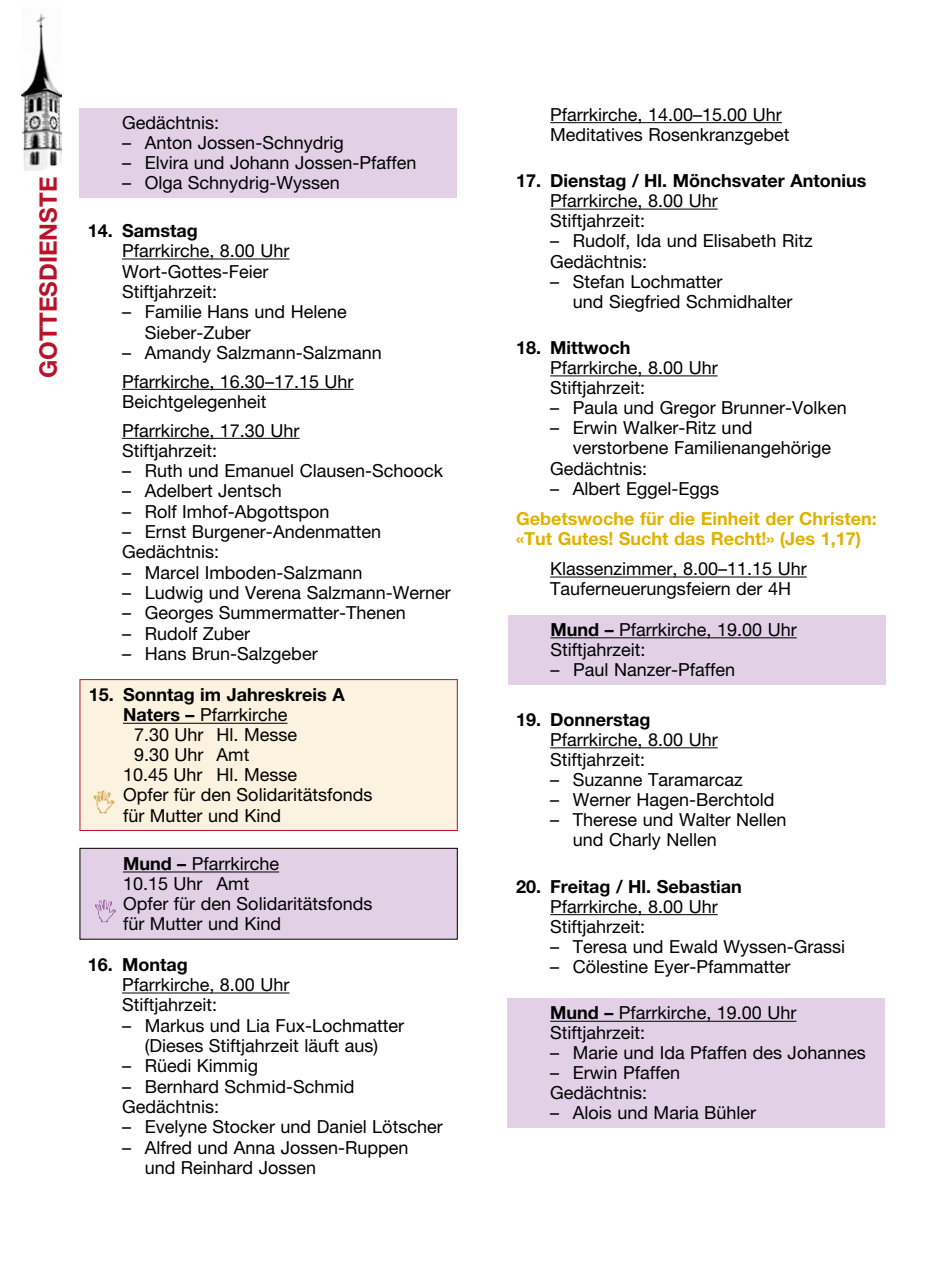
<style>
.page{position:relative;width:942px;height:1276px;background:#fff}
.page>*{position:absolute;margin:0;border:0;box-sizing:border-box;transform-origin:0 0}
.t1{font:700 24px "Helvetica Neue LT Pro";color:#b7142b}
.t2{font:18px/20px "Helvetica Neue LT Pro";color:#000}
.t3{font:700 18px "Helvetica Neue LT Pro";color:#000}
.t4{font:700 18px/20px "Helvetica Neue LT Pro";color:#e0b100}
.s1{font-weight:700}
</style>
<div class="page">
<img style="left:22px;top:13px;width:40px;height:157px">
<hr style="left:122px;top:258px;width:167px;height:1px;background:#000">
<hr style="left:122px;top:389px;width:231px;height:1px;background:#000">
<hr style="left:122px;top:438px;width:177px;height:1px;background:#000">
<hr style="left:122px;top:992px;width:167px;height:1px;background:#000">
<hr style="left:550px;top:122px;width:231px;height:1px;background:#000">
<hr style="left:550px;top:209px;width:167px;height:1px;background:#000">
<hr style="left:550px;top:375px;width:167px;height:1px;background:#000">
<hr style="left:550px;top:576px;width:256px;height:1px;background:#000">
<hr style="left:550px;top:747px;width:167px;height:1px;background:#000">
<hr style="left:550px;top:914px;width:167px;height:1px;background:#000">
<div style="left:80px;top:679px;width:377px;height:151px;background:#fbf2df"></div>
<hr style="left:123px;top:723px;width:164px;height:1px;background:#000">
<div style="left:79px;top:679px;width:378px;height:152px;border:1px solid #b7142b"></div>
<img style="left:93px;top:790px;width:22px;height:24px">
<div style="left:507px;top:614px;width:377px;height:70px;background:#e2d0e7"></div>
<hr style="left:550px;top:637px;width:246px;height:1px;background:#000">
<div style="left:79px;top:108px;width:377px;height:90px;background:#e2d0e7"></div>
<div style="left:507px;top:998px;width:377px;height:130px;background:#e2d0e7"></div>
<hr style="left:550px;top:1020px;width:246px;height:1px;background:#000">
<div style="left:80px;top:848px;width:377px;height:91px;background:#e2d0e7"></div>
<hr style="left:123px;top:871px;width:156px;height:1px;background:#000">
<div style="left:79px;top:848px;width:378px;height:91px;border:1px solid #000"></div>
<img style="left:95px;top:899px;width:21px;height:24px">
<h1 class="t1" style="left:39px;top:378px;width:203px;rotate:-90deg">GOTTESDIENSTE</h1>
<p class="t2" style="left:122px;top:113px;width:99px">Gedächtnis:</p>
<p class="t2" style="left:122px;top:133px;width:223px">– Anton Jossen-Schnydrig</p>
<p class="t2" style="left:122px;top:153px;width:296px">– Elvira und Johann Jossen-Pfaffen</p>
<p class="t2" style="left:122px;top:173px;width:219px">– Olga Schnydrig-Wyssen</p>
<p class="t3" style="left:88px;top:224px;width:111px">14. Samstag</p>
<p class="t2" style="left:122px;top:241px;width:169px">Pfarrkirche, 8.00 Uhr<br>Wort-Gottes-Feier<br>Stiftjahrzeit:</p>
<p class="t2" style="left:145px;top:302px;width:203px;text-indent:-23px">– Familie Hans und Helene<br>Sieber-Zuber</p>
<p class="t2" style="left:122px;top:338px;width:261px;line-height:28.6px">– Amandy Salzmann-Salzmann<br>Pfarrkirche, 16.30–17.15 Uhr</p>
<p class="t2" style="left:122px;top:387px;width:179px;line-height:28.6px">Beichtgelegenheit<br>Pfarrkirche, 17.30 Uhr</p>
<p class="t2" style="left:122px;top:441px;width:96px">Stiftjahrzeit:</p>
<p class="t2" style="left:122px;top:461px;width:322px">– Ruth und Emanuel Clausen-Schoock</p>
<p class="t2" style="left:122px;top:481px;width:161px">– Adelbert Jentsch</p>
<p class="t2" style="left:122px;top:501px;width:209px">– Rolf Imhof-Abgottspon</p>
<p class="t2" style="left:122px;top:522px;width:260px">– Ernst Burgener-Andenmatten<br>Gedächtnis:</p>
<p class="t2" style="left:122px;top:562px;width:242px">– Marcel Imboden-Salzmann</p>
<p class="t2" style="left:122px;top:583px;width:330px">– Ludwig und Verena Salzmann-Werner</p>
<p class="t2" style="left:122px;top:603px;width:285px">– Georges Summermatter-Thenen</p>
<p class="t2" style="left:122px;top:623px;width:130px">– Rudolf Zuber</p>
<p class="t2" style="left:122px;top:644px;width:197px">– Hans Brun-Salzgeber</p>
<p class="t3" style="left:89px;top:688px;width:257px">15. Sonntag im Jahreskreis A</p>
<p class="t2" style="left:123px;top:705px;width:166px"><span class="s1">Naters –</span> Pfarrkirche</p>
<p class="t2" style="left:134px;top:725px;width:165px">7.30 Uhr Hl. Messe</p>
<p class="t2" style="left:134px;top:745px;width:117px">9.30 Uhr Amt</p>
<p class="t2" style="left:123px;top:765px;width:176px">10.45 Uhr Hl. Messe</p>
<p class="t2" style="left:123px;top:785px;width:251px">Opfer für den Solidaritätsfonds</p>
<p class="t2" style="left:123px;top:805px;width:159px">für Mutter und Kind</p>
<p class="t2" style="left:123px;top:854px;width:251px"><span class="s1">Mund –</span> Pfarrkirche<br>10.15 Uhr Amt<br>Opfer für den Solidaritätsfonds für Mutter und Kind</p>
<p class="t3" style="left:88px;top:957px;width:101px">16. Montag</p>
<p class="t2" style="left:122px;top:974px;width:169px">Pfarrkirche, 8.00 Uhr<br>Stiftjahrzeit:</p>
<p class="t2" style="left:122px;top:1015px;width:283px;text-align:center">– Markus und Lia Fux-Lochmatter (Dieses Stiftjahrzeit läuft aus)</p>
<p class="t2" style="left:122px;top:1056px;width:137px">– Rüedi Kimmig</p>
<p class="t2" style="left:122px;top:1076px;width:234px">– Bernhard Schmid-Schmid<br>Gedächtnis:</p>
<p class="t2" style="left:122px;top:1117px;width:322px">– Evelyne Stocker und Daniel Lötscher</p>
<p class="t2" style="left:145px;top:1137px;width:265px;text-indent:-23px">– Alfred und Anna Jossen-Ruppen und Reinhard Jossen</p>
<p class="t2" style="left:550px;top:105px;width:241px">Pfarrkirche, 14.00–15.00 Uhr<br>Meditatives Rosenkranzgebet</p>
<p class="t3" style="left:516px;top:174px;width:352px">17. Dienstag / Hl. Mönchsvater Antonius</p>
<p class="t2" style="left:550px;top:191px;width:169px">Pfarrkirche, 8.00 Uhr<br>Stiftjahrzeit:</p>
<p class="t2" style="left:550px;top:231px;width:264px">– Rudolf, Ida und Elisabeth Ritz<br>Gedächtnis:</p>
<p class="t2" style="left:572px;top:271px;width:221px;text-indent:-23px">– Stefan Lochmatter<br>und Siegfried Schmidhalter</p>
<p class="t3" style="left:516px;top:341px;width:116px">18. Mittwoch</p>
<p class="t2" style="left:550px;top:358px;width:169px">Pfarrkirche, 8.00 Uhr<br>Stiftjahrzeit:</p>
<p class="t2" style="left:550px;top:398px;width:298px">– Paula und Gregor Brunner-Volken</p>
<p class="t2" style="left:550px;top:418px;width:203px">– Erwin Walker-Ritz und</p>
<p class="t2" style="left:572px;top:438px;width:260px">verstorbene Familienangehörige</p>
<p class="t2" style="left:550px;top:458px;width:99px">Gedächtnis:</p>
<p class="t2" style="left:550px;top:478px;width:170px">– Albert Eggel-Eggs</p>
<p class="t4" style="left:516px;top:510px;width:362px">Gebetswoche für die Einheit der Christen: «Tut Gutes! Sucht das Recht!» (Jes 1,17)</p>
<p class="t2" style="left:550px;top:559px;width:258px">Klassenzimmer, 8.00–11.15 Uhr<br>Tauferneuerungsfeiern der 4H</p>
<p class="t2" style="left:550px;top:620px;width:248px"><span class="s1">Mund –</span> Pfarrkirche, 19.00 Uhr<br>Stiftjahrzeit:</p>
<p class="t2" style="left:550px;top:660px;width:186px">– Paul Nanzer-Pfaffen</p>
<p class="t3" style="left:516px;top:712px;width:136px">19. Donnerstag</p>
<p class="t2" style="left:550px;top:729px;width:169px">Pfarrkirche, 8.00 Uhr<br>Stiftjahrzeit:</p>
<p class="t2" style="left:550px;top:770px;width:194px">– Suzanne Taramarcaz</p>
<p class="t2" style="left:550px;top:790px;width:226px">– Werner Hagen-Berchtold</p>
<p class="t2" style="left:572px;top:810px;width:215px;text-indent:-23px">– Therese und Walter Nellen und Charly Nellen</p>
<p class="t3" style="left:516px;top:879px;width:227px">20. Freitag / Hl. Sebastian</p>
<p class="t2" style="left:550px;top:896px;width:169px">Pfarrkirche, 8.00 Uhr<br>Stiftjahrzeit:</p>
<p class="t2" style="left:550px;top:936px;width:296px">– Teresa und Ewald Wyssen-Grassi</p>
<p class="t2" style="left:550px;top:956px;width:242px">– Cölestine Eyer-Pfammatter</p>
<p class="t2" style="left:550px;top:1003px;width:248px"><span class="s1">Mund –</span> Pfarrkirche, 19.00 Uhr<br>Stiftjahrzeit:</p>
<p class="t2" style="left:550px;top:1043px;width:317px">– Marie und Ida Pfaffen des Johannes</p>
<p class="t2" style="left:550px;top:1063px;width:131px">– Erwin Pfaffen<br>Gedächtnis:</p>
<p class="t2" style="left:550px;top:1103px;width:207px">– Alois und Maria Bühler</p>
</div>
